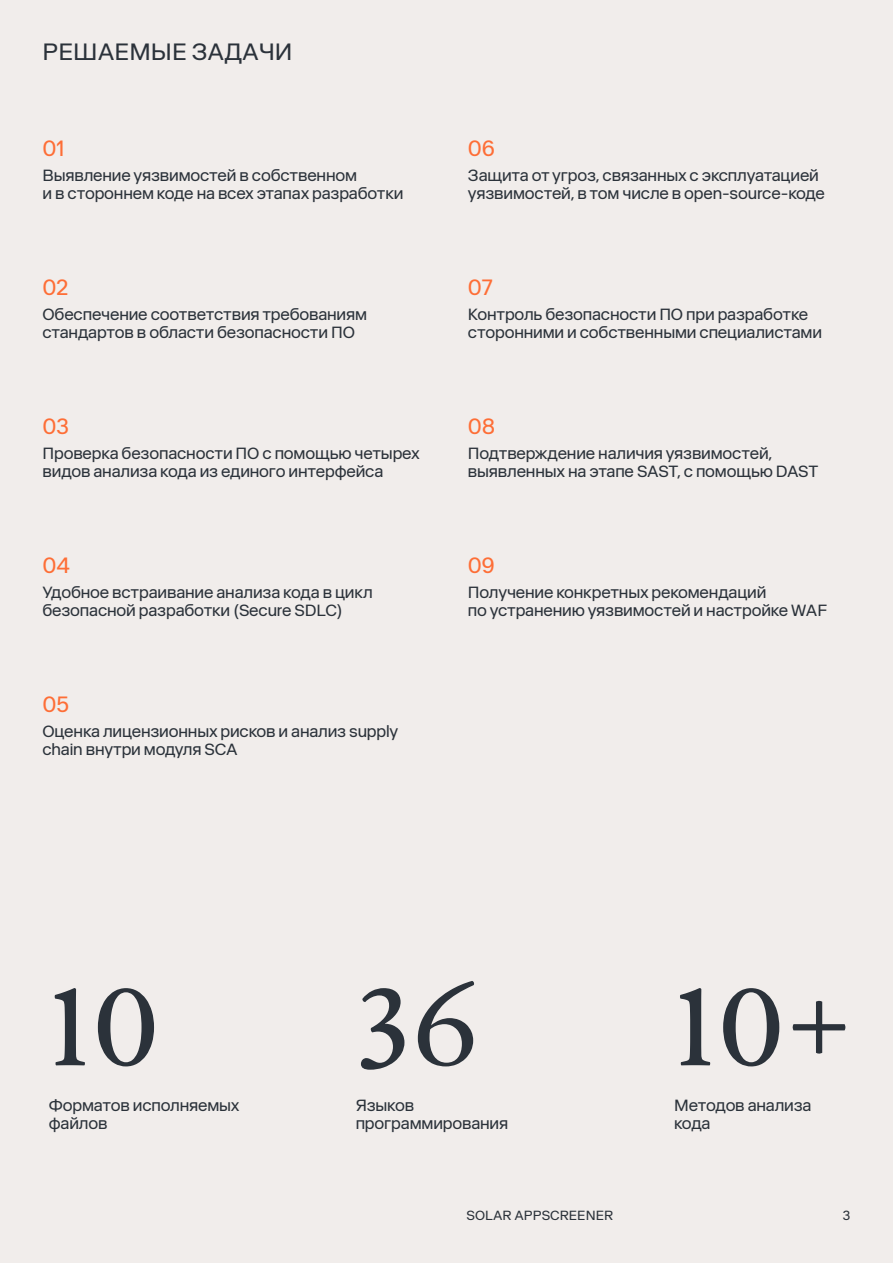
<style>
.page{position:relative;width:893px;height:1263px;background:#f1edeb}
.page>*{position:absolute;margin:0;border:0;box-sizing:border-box;transform-origin:0 0}
.t1{font:104.4px "ONY Realist";color:#2b323a}
.t2{font:24px "ONY Sans";color:#2b323a}
.t3{font:22.5px "ONY Sans";letter-spacing:-.01em;color:#fe6e36}
.t4{font:16.5px/18px "ONY Sans";letter-spacing:-.01em;color:#2b323a}
.t5{font:13.5px "ONY Sans";color:#2b323a}
</style>
<div class="page">
<h2 class="t2" style="left:43px;top:37px;width:252px">РЕШАЕМЫЕ ЗАДАЧИ</h2>
<h3 class="t3" style="left:43px;top:135px;width:24px">01</h3>
<p class="t4" style="left:43px;top:166px;width:363px">Выявление уязвимостей в собственном<br>и в стороннем коде на всех этапах разработки</p>
<h3 class="t3" style="left:43px;top:274px;width:28px">02</h3>
<p class="t4" style="left:43px;top:305px;width:326px">Обеспечение соответствия требованиям стандартов в области безопасности ПО</p>
<h3 class="t3" style="left:43px;top:412px;width:28px">03</h3>
<p class="t4" style="left:43px;top:444px;width:379px">Проверка безопасности ПО с помощью четырех видов анализа кода из единого интерфейса</p>
<h3 class="t3" style="left:43px;top:552px;width:29px">04</h3>
<p class="t4" style="left:43px;top:583px;width:332px">Удобное встраивание анализа кода в цикл безопасной разработки (Secure SDLC)</p>
<h3 class="t3" style="left:43px;top:691px;width:28px">05</h3>
<p class="t4" style="left:43px;top:722px;width:357px">Оценка лицензионных рисков и анализ supply chain внутри модуля SCA</p>
<h3 class="t3" style="left:468px;top:135px;width:28px">06</h3>
<p class="t4" style="left:468px;top:166px;width:359px">Защита от угроз, связанных с эксплуатацией уязвимостей, в том числе в open-source-коде</p>
<h3 class="t3" style="left:468px;top:274px;width:27px">07</h3>
<p class="t4" style="left:468px;top:305px;width:356px">Контроль безопасности ПО при разработке сторонними и собственными специалистами</p>
<h3 class="t3" style="left:468px;top:412px;width:29px">08</h3>
<p class="t4" style="left:468px;top:444px;width:352px">Подтверждение наличия уязвимостей, выявленных на этапе SAST, с помощью DAST</p>
<h3 class="t3" style="left:468px;top:552px;width:28px">09</h3>
<p class="t4" style="left:468px;top:583px;width:361px">Получение конкретных рекомендаций<br>по устранению уязвимостей и настройке WAF</p>
<h1 class="t1" style="left:49px;top:949px;width:114px">10</h1>
<p class="t4" style="left:49px;top:1096px;width:192px">Форматов исполняемых файлов</p>
<h1 class="t1" style="left:356px;top:949px;width:124px">36</h1>
<p class="t4" style="left:356px;top:1096px;width:154px">Языков программирования</p>
<h1 class="t1" style="left:674px;top:949px;width:179px">10+</h1>
<p class="t4" style="left:674px;top:1096px;width:139px">Методов анализа кода</p>
<p class="t5" style="left:467px;top:1208px;width:148px">SOLAR APPSCREENER</p>
<p class="t5" style="left:843px;top:1208px;width:9px">3</p>
</div>
